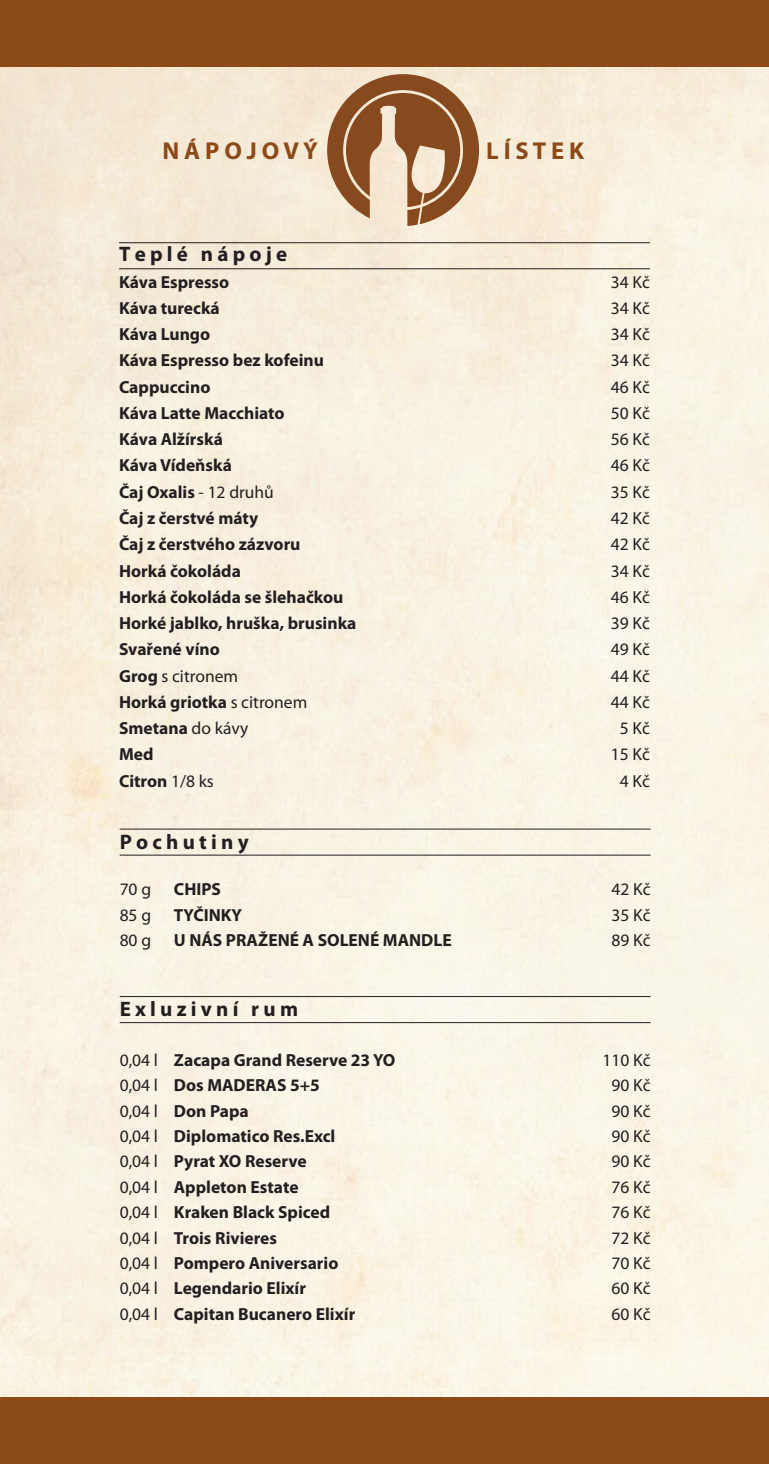
<style>
.page{position:relative;width:769px;height:1464px;background:#fff}
.page>*{position:absolute;margin:0;border:0;box-sizing:border-box;transform-origin:0 0}
.t1{font:700 24.5px "Myriad Pro";color:#8c4a18}
.t2{font:700 21px "Myriad Pro";color:#231f20}
.t3{font:700 17.5px "Myriad Pro";color:#231f20}
.t4{font:17.5px "Myriad Pro";color:#231f20}
.s1{font-weight:400}
.s2{font-weight:700}
</style>
<div class="page">
<img style="left:0;top:67px;width:769px;height:1329px">
<div style="left:0;top:0;width:769px;height:67px;background:#8c4a18"></div>
<div style="left:0;top:1396px;width:769px;height:67px;background:#8c4a18"></div>
<svg style="left:327px;top:74px;width:152px;height:152px;background:#b99372"></svg>
<hr style="left:119px;top:268px;width:531px;height:1px;background:#231f20">
<hr style="left:119px;top:242px;width:531px;height:1px;background:#231f20">
<hr style="left:120px;top:854px;width:530px;height:1px;background:#231f20">
<hr style="left:120px;top:828px;width:530px;height:1px;background:#231f20">
<hr style="left:120px;top:1022px;width:530px;height:1px;background:#231f20">
<hr style="left:120px;top:996px;width:530px;height:1px;background:#231f20">
<h1 class="t1" style="left:162px;top:135px;width:157px">N Á P O J O V Ý</h1>
<h1 class="t1" style="left:486px;top:135px;width:100px">L Í S T E K</h1>
<p class="t2" style="left:119px;top:241px;width:170px">T e p l é n á p o j e</p>
<p class="t3" style="left:119px;top:270px;width:112px">Káva Espresso</p>
<p class="t4" style="left:611px;top:271px;width:40px">34 Kč</p>
<p class="t3" style="left:119px;top:296px;width:102px">Káva turecká</p>
<p class="t4" style="left:611px;top:297px;width:40px">34 Kč</p>
<p class="t3" style="left:119px;top:323px;width:93px">Káva Lungo</p>
<p class="t4" style="left:611px;top:323px;width:40px">34 Kč</p>
<p class="t3" style="left:119px;top:349px;width:206px">Káva Espresso bez kofeinu</p>
<p class="t4" style="left:611px;top:350px;width:40px">34 Kč</p>
<p class="t3" style="left:119px;top:375px;width:93px">Cappuccino</p>
<p class="t4" style="left:611px;top:376px;width:40px">46 Kč</p>
<p class="t3" style="left:119px;top:401px;width:167px">Káva Latte Macchiato</p>
<p class="t4" style="left:611px;top:402px;width:40px">50 Kč</p>
<p class="t3" style="left:119px;top:428px;width:105px">Káva Alžírská</p>
<p class="t4" style="left:611px;top:428px;width:40px">56 Kč</p>
<p class="t3" style="left:119px;top:454px;width:114px">Káva Vídeňská</p>
<p class="t4" style="left:611px;top:455px;width:40px">46 Kč</p>
<p class="t3" style="left:119px;top:480px;width:156px">Čaj Oxalis <span class="s1">- 12 druhů</span></p>
<p class="t4" style="left:611px;top:481px;width:40px">35 Kč</p>
<p class="t3" style="left:119px;top:506px;width:141px">Čaj z čerstvé máty</p>
<p class="t4" style="left:611px;top:507px;width:40px">42 Kč</p>
<p class="t3" style="left:119px;top:533px;width:183px">Čaj z čerstvého zázvoru</p>
<p class="t4" style="left:611px;top:533px;width:40px">42 Kč</p>
<p class="t3" style="left:119px;top:559px;width:123px">Horká čokoláda</p>
<p class="t4" style="left:611px;top:560px;width:40px">34 Kč</p>
<p class="t3" style="left:119px;top:585px;width:226px">Horká čokoláda se šlehačkou</p>
<p class="t4" style="left:611px;top:586px;width:40px">46 Kč</p>
<p class="t3" style="left:119px;top:611px;width:239px">Horké jablko, hruška, brusinka</p>
<p class="t4" style="left:611px;top:612px;width:40px">39 Kč</p>
<p class="t3" style="left:119px;top:638px;width:102px">Svařené víno</p>
<p class="t4" style="left:611px;top:638px;width:40px">49 Kč</p>
<p class="t4" style="left:119px;top:665px;width:121px"><span class="s2">Grog</span> s citronem</p>
<p class="t4" style="left:611px;top:665px;width:40px">44 Kč</p>
<p class="t3" style="left:119px;top:690px;width:190px">Horká griotka <span class="s1">s citronem</span></p>
<p class="t4" style="left:611px;top:691px;width:40px">44 Kč</p>
<p class="t3" style="left:119px;top:716px;width:131px">Smetana <span class="s1">do kávy</span></p>
<p class="t4" style="left:620px;top:717px;width:32px">5 Kč</p>
<p class="t3" style="left:119px;top:743px;width:36px">Med</p>
<p class="t4" style="left:611px;top:743px;width:40px">15 Kč</p>
<p class="t3" style="left:119px;top:769px;width:96px">Citron <span class="s1">1/8 ks</span></p>
<p class="t4" style="left:620px;top:770px;width:32px">4 Kč</p>
<p class="t2" style="left:120px;top:828px;width:131px">P o c h u t i n y</p>
<p class="t4" style="left:120px;top:878px;width:33px">70 g</p>
<p class="t3" style="left:174px;top:878px;width:49px">CHIPS</p>
<p class="t4" style="left:611px;top:878px;width:40px">42 Kč</p>
<p class="t4" style="left:120px;top:904px;width:33px">85 g</p>
<p class="t3" style="left:174px;top:903px;width:69px">TYČINKY</p>
<p class="t4" style="left:611px;top:904px;width:40px">35 Kč</p>
<p class="t4" style="left:120px;top:929px;width:33px">80 g</p>
<p class="t3" style="left:174px;top:928px;width:279px">U NÁS PRAŽENÉ A SOLENÉ MANDLE</p>
<p class="t4" style="left:611px;top:929px;width:40px">89 Kč</p>
<p class="t2" style="left:120px;top:995px;width:180px">E x l u z i v n í r u m</p>
<p class="t3" style="left:120px;top:1048px;width:277px"><span class="s1">0,04 l</span> Zacapa Grand Reserve 23 YO</p>
<p class="t4" style="left:603px;top:1049px;width:49px">110 Kč</p>
<p class="t3" style="left:120px;top:1074px;width:202px"><span class="s1">0,04 l</span> Dos MADERAS 5+5</p>
<p class="t4" style="left:611px;top:1074px;width:40px">90 Kč</p>
<p class="t3" style="left:120px;top:1099px;width:131px"><span class="s1">0,04 l</span> Don Papa</p>
<p class="t4" style="left:611px;top:1100px;width:40px">90 Kč</p>
<p class="t3" style="left:120px;top:1124px;width:217px"><span class="s1">0,04 l</span> Diplomatico Res.Excl</p>
<p class="t4" style="left:611px;top:1125px;width:40px">90 Kč</p>
<p class="t3" style="left:120px;top:1150px;width:189px"><span class="s1">0,04 l</span> Pyrat XO Reserve</p>
<p class="t4" style="left:611px;top:1150px;width:40px">90 Kč</p>
<p class="t3" style="left:120px;top:1175px;width:180px"><span class="s1">0,04 l</span> Appleton Estate</p>
<p class="t4" style="left:611px;top:1176px;width:40px">76 Kč</p>
<p class="t3" style="left:120px;top:1200px;width:212px"><span class="s1">0,04 l</span> Kraken Black Spiced</p>
<p class="t4" style="left:611px;top:1201px;width:40px">76 Kč</p>
<p class="t3" style="left:120px;top:1226px;width:159px"><span class="s1">0,04 l</span> Trois Rivieres</p>
<p class="t4" style="left:611px;top:1226px;width:40px">72 Kč</p>
<p class="t3" style="left:120px;top:1251px;width:220px"><span class="s1">0,04 l</span> Pompero Aniversario</p>
<p class="t4" style="left:611px;top:1252px;width:40px">70 Kč</p>
<p class="t3" style="left:120px;top:1277px;width:188px"><span class="s1">0,04 l</span> Legendario Elixír</p>
<p class="t4" style="left:611px;top:1277px;width:40px">60 Kč</p>
<p class="t3" style="left:120px;top:1302px;width:237px"><span class="s1">0,04 l</span> Capitan Bucanero Elixír</p>
<p class="t4" style="left:611px;top:1303px;width:40px">60 Kč</p>
</div>
